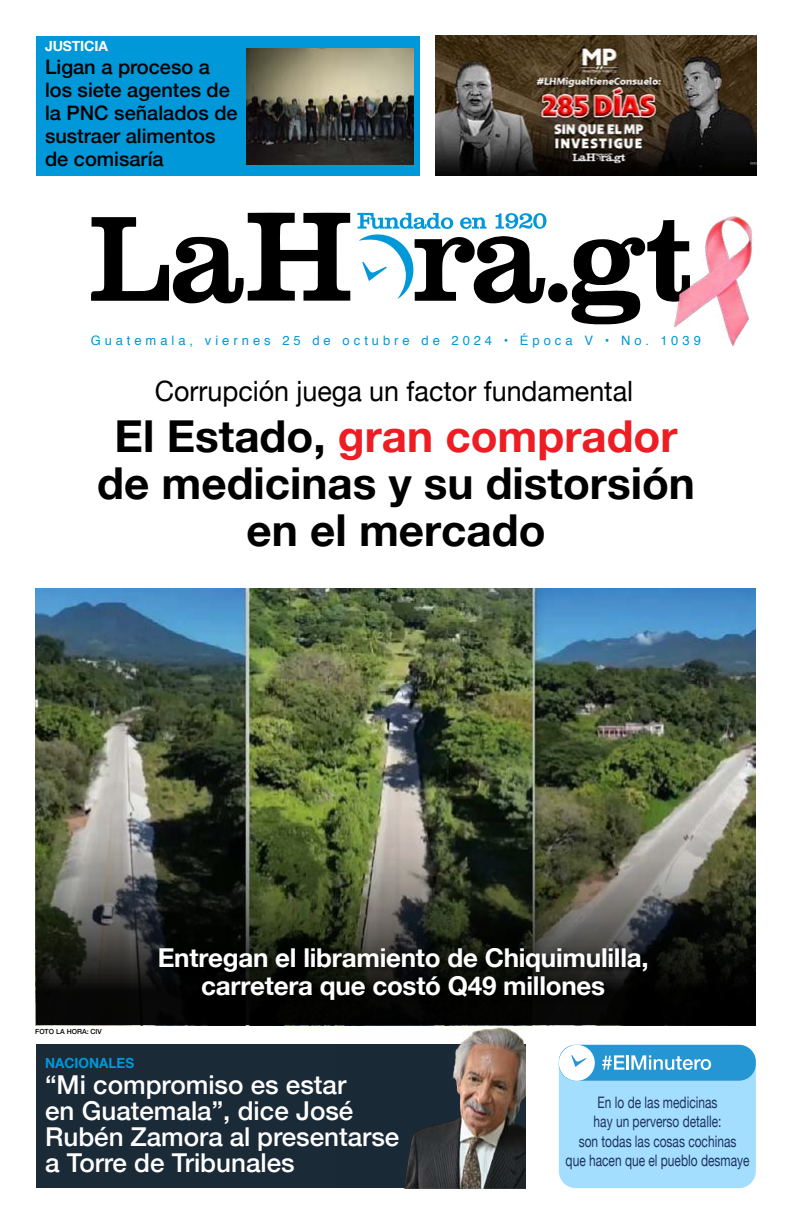
<style>
.page{position:relative;width:792px;height:1224px;background:#fff}
.page>*{position:absolute;margin:0;border:0;box-sizing:border-box;transform-origin:0 0}
.t1{font:700 44px/47px "Helvetica Neue";color:#000;text-align:center}
.t2{font:28px "Helvetica Neue";color:#000;scale:.96 1}
.t3{font:500 26px/26px "Helvetica Neue";color:#fff}
.t4{font:700 26px/28px "Helvetica Neue";letter-spacing:-.01em;color:#fff;text-align:center}
.t5{font:500 20px/23px "Helvetica Neue";color:#000}
.t6{font:15.8px/19.2px "Helvetica Neue";color:#1f3161;text-align:center;scale:.76 1}
.t7{font:700 14px "Helvetica Neue";color:#0098d9}
.t8{font:700 14px "Helvetica Neue";letter-spacing:-.01em;color:#fff}
.t9{font:13px "Helvetica";letter-spacing:.305em;color:#0098d9}
.t10{font:500 7px "Helvetica Neue";color:#000}
.s1{color:#ed1d24}
</style>
<div class="page">
<img style="left:36px;top:589px;width:720px;height:163px">
<svg style="left:91px;top:213px;width:259px;height:91px"></svg>
<svg style="left:357px;top:213px;width:202px;height:91px"></svg>
<div style="left:36px;top:1044px;width:490px;height:144px;background:#1b2a37"></div>
<img style="left:36px;top:752px;width:720px;height:273px">
<div style="left:559px;top:1045px;width:197px;height:143px;background:#a3deff;border-radius:17px"></div>
<div style="left:559px;top:1045px;width:197px;height:36px;background:#2496d4;border-radius:17px"></div>
<div style="left:559px;top:1045px;width:36px;height:36px;background:#fff;border-radius:50%"></div>
<svg style="left:571px;top:1055px;width:15px;height:12px"></svg>
<svg style="left:602px;top:1055px;width:22px;height:15px"></svg>
<hr style="left:626px;top:1055px;width:3px;height:15px;background:#fff">
<svg style="left:631px;top:1055px;width:80px;height:15px"></svg>
<div style="left:36px;top:36px;width:383px;height:140px;background:#0098d9"></div>
<img style="left:436px;top:35px;width:321px;height:141px">
<div style="left:157px;top:947px;width:499px;height:62px;background:#000;opacity:.75"></div>
<img style="left:559px;top:143px;width:198px;height:204px">
<img style="left:335px;top:1022px;width:191px;height:166px">
<img style="left:246px;top:48px;width:167px;height:116px">
<p class="t8" style="left:45px;top:37px;width:65px">JUSTICIA</p>
<p class="t5" style="left:45px;top:54px;width:194px">Ligan a proceso a los siete agentes de la PNC señalados de sustraer alimentos de comisaría</p>
<p class="t9" style="left:91px;top:330px;width:612px">Guatemala, viernes 25 de octubre de 2024 • Época V • No. 1039</p>
<h2 class="t2" style="left:155px;top:371px;width:500px">Corrupción juega un factor fundamental</h2>
<h1 class="t1" style="left:97px;top:412px;width:599px">El Estado, <span class="s1">gran comprador </span>de medicinas y su distorsión en el mercado</h1>
<h3 class="t4" style="left:158px;top:943px;width:492px">Entregan el libramiento de Chiquimulilla, carretera que costó Q49 millones</h3>
<p class="t10" style="left:35px;top:1026px;width:68px">Foto La Hora: CIV</p>
<p class="t7" style="left:45px;top:1054px;width:91px">NACIONALES</p>
<h3 class="t3" style="left:45px;top:1071px;width:356px">“Mi compromiso es estar<br>en Guatemala”, dice José<br>Rubén Zamora al presentarse a Torre de Tribunales</h3>
<p class="t6" style="left:566px;top:1094px;width:243px">En lo de las medicinas<br>hay un perverso detalle:<br>son todas las cosas cochinas<br>que hacen que el pueblo desmaye</p>
</div>
